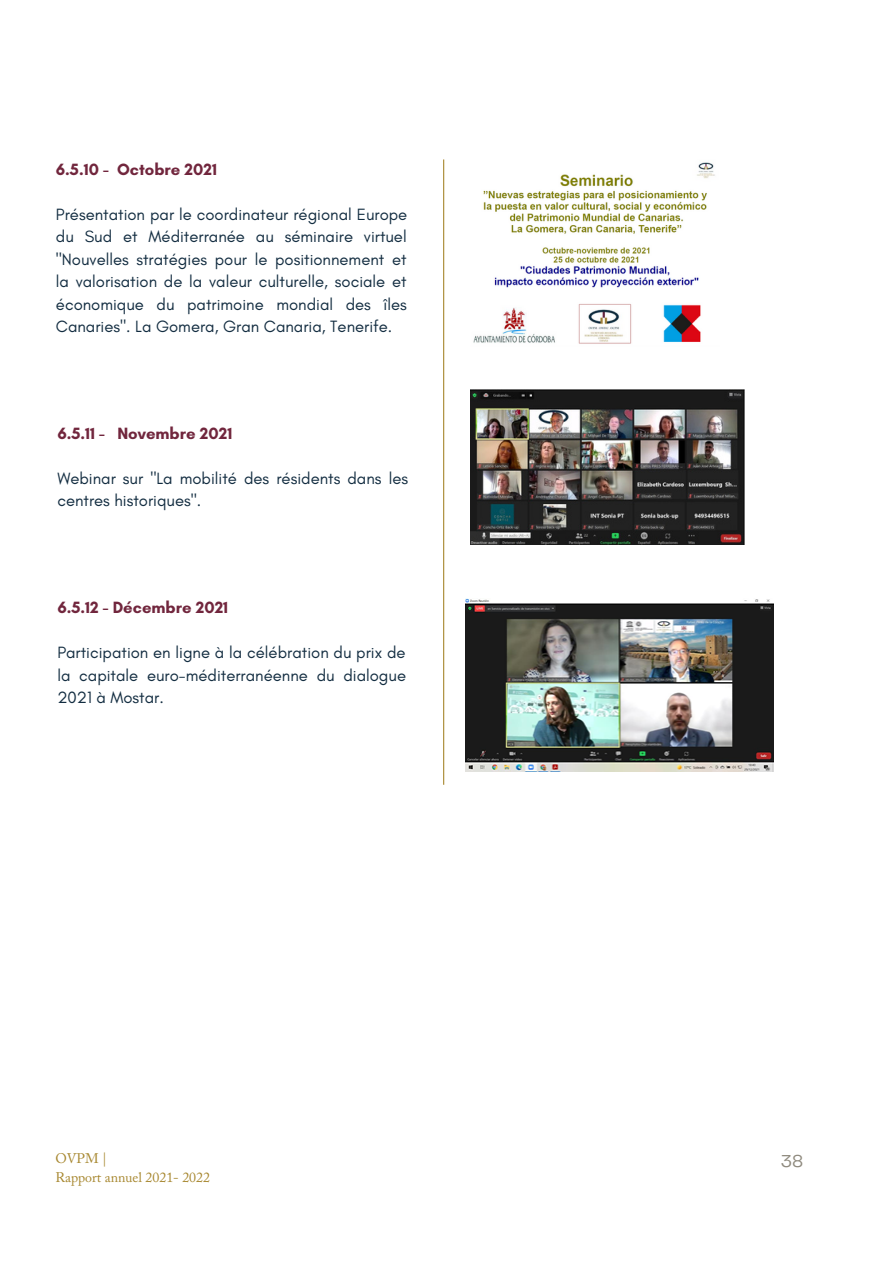
<style>
.page{position:relative;width:893px;height:1264px;background:#fff}
.page>*{position:absolute;margin:0;border:0;box-sizing:border-box;transform-origin:0 0}
.t1{font:18px "Telegraf";color:#8f8a7e}
.t2{font:16.65px/22.5px "Glacial Indifference";color:#132d41;text-align:justify}
.t3{font:700 16.65px "Glacial Indifference";color:#71263d}
.t4{font:13.8px/19px "Adobe Caslon Pro";color:#a7872f}
</style>
<div class="page">
<img style="left:473px;top:160px;width:242px;height:184px">
<hr style="left:443px;top:159px;width:1px;height:625px;background:#a7872f">
<img style="left:470px;top:390px;width:274px;height:154px">
<img style="left:465px;top:598px;width:308px;height:173px">
<p class="t3" style="left:56px;top:159px;width:163px">6.5.10 - Octobre 2021</p>
<p class="t2" style="left:56px;top:202px;width:353px">Présentation par le coordinateur régional Europe du Sud et Méditerranée au séminaire virtuel "Nouvelles stratégies pour le positionnement et la valorisation de la valeur culturelle, sociale et économique du patrimoine mondial des îles Canaries". La Gomera, Gran Canaria, Tenerife.</p>
<p class="t3" style="left:57px;top:423px;width:176px">6.5.11 - Novembre 2021</p>
<p class="t2" style="left:57px;top:467px;width:352px">Webinar sur "La mobilité des résidents dans les centres historiques".</p>
<p class="t3" style="left:57px;top:597px;width:172px">6.5.12 - Décembre 2021</p>
<p class="t2" style="left:57px;top:641px;width:350px">Participation en ligne à la célébration du prix de la capitale euro-méditerranéenne du dialogue 2021 à Mostar.</p>
<p class="t4" style="left:55px;top:1150px;width:156px">OVPM |<br>Rapport annuel 2021- 2022</p>
<p class="t1" style="left:781px;top:1153px;width:24px">38</p>
</div>
